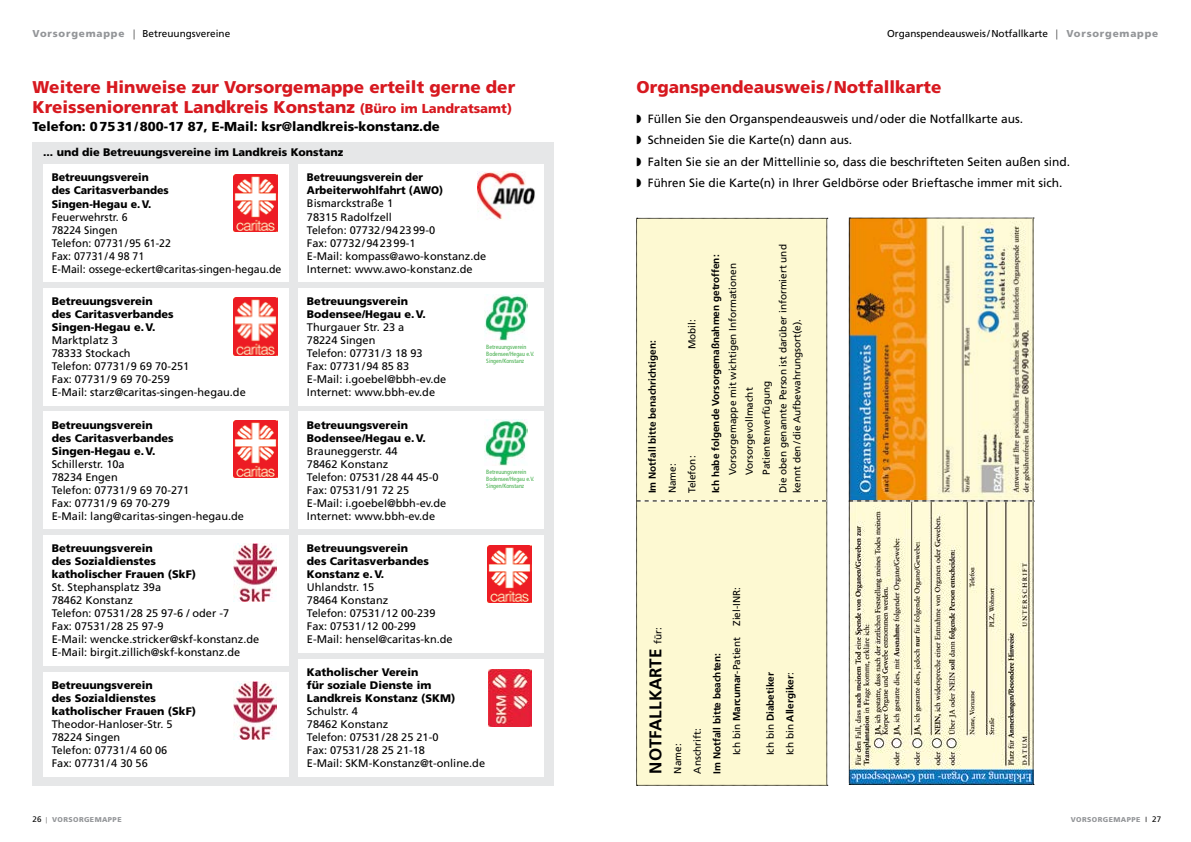
<style>
.page{position:relative;width:1191px;height:842px;background:#fff}
.page>*{position:absolute;margin:0;border:0;box-sizing:border-box;transform-origin:0 0}
.t1{font:900 17px/20px "Frutiger";color:#d71920}
.t2{font:700 17px "Frutiger";color:#000}
.t3{font:900 13px "Frutiger";color:#000}
.t4{font:12px/21.5px "Frutiger";color:#000}
.t5{font:11px/13px "Frutiger";color:#000}
.t6{font:900 11px/13px "Frutiger";color:#000}
.t7{font:11px/13px "Frutiger";color:#000;scale:.96 1}
.t8{font:900 11px/13px "Frutiger";color:#000;scale:.96 1}
.t9{font:900 11px/13px "Frutiger";color:#000;scale:.94 1}
.t10{font:10px/19.7px "Frutiger";color:#000}
.t11{font:700 10px/19.7px "Frutiger";color:#000}
.t12{font:900 7px "Frutiger";letter-spacing:.06em;color:#939598}
.t13{font:condensed 6.1px/6.8px "Frutiger";color:#41ad49}
.s1{font-weight:900;color:#939598}
.s2{font-weight:300;font-stretch:condensed}
.s3{font-size:13px}
.s4{font-weight:400;font-size:8px;color:#000}
.s5{font-family:"Times New Roman";font-weight:400;color:#000}
.s6{font-weight:400;font-size:10px}
.s7{font-weight:400}
.s8{font-weight:400;color:#000}
</style>
<div class="page">
<svg style="left:849px;top:218px;width:185px;height:567px;background:#d9cda6"></svg>
<div style="left:636px;top:218px;width:192px;height:568px;background:#fdf9d2"></div>
<div style="left:33px;top:142px;width:521px;height:643px;background:#e6e7e8"></div>
<div style="left:43px;top:164px;width:245px;height:118px;background:#fff"></div>
<img style="left:233px;top:174px;width:44px;height:58px">
<div style="left:43px;top:288px;width:245px;height:118px;background:#fff"></div>
<img style="left:233px;top:297px;width:44px;height:58px">
<div style="left:43px;top:412px;width:245px;height:117px;background:#fff"></div>
<img style="left:233px;top:420px;width:44px;height:58px">
<div style="left:298px;top:535px;width:246px;height:118px;background:#fff"></div>
<img style="left:488px;top:545px;width:44px;height:58px">
<div style="left:43px;top:535px;width:245px;height:131px;background:#fff"></div>
<img style="left:234px;top:543px;width:43px;height:58px">
<div style="left:43px;top:672px;width:245px;height:104px;background:#fff"></div>
<img style="left:234px;top:682px;width:43px;height:57px">
<div style="left:298px;top:659px;width:246px;height:117px;background:#fff"></div>
<img style="left:488px;top:669px;width:43px;height:58px">
<div style="left:298px;top:164px;width:246px;height:118px;background:#fff"></div>
<img style="left:478px;top:171px;width:57px;height:49px">
<div style="left:298px;top:412px;width:246px;height:117px;background:#fff"></div>
<img style="left:485px;top:419px;width:42px;height:46px">
<div style="left:298px;top:288px;width:246px;height:118px;background:#fff"></div>
<img style="left:485px;top:294px;width:42px;height:46px">
<p class="t10" style="left:33px;top:23px;width:199px"><span class="s1">Vorsorgemappe</span> <span class="s2">|</span> Betreuungsvereine</p>
<p class="t10" style="left:887px;top:23px;width:273px">Organspendeausweis/Notfallkarte <span class="s2">|</span> <span class="s1">Vorsorgemappe</span></p>
<h1 class="t1" style="left:33px;top:76px;width:484px">Weitere Hinweise zur Vorsorgemappe erteilt gerne der<br>Kreisseniorenrat Landkreis Konstanz <span class="s3">(Büro im Landratsamt)</span></h1>
<p class="t3" style="left:33px;top:119px;width:409px">Telefon: 07531/800-17 87, E-Mail: ksr@landkreis-konstanz.de</p>
<p class="t6" style="left:43px;top:145px;width:301px">... und die Betreuungsvereine im Landkreis Konstanz</p>
<p class="t8" style="left:52px;top:171px;width:123px">Betreuungsverein des Caritasverbandes<br>Singen-Hegau e.V.</p>
<p class="t7" style="left:52px;top:210px;width:241px">Feuerwehrstr. 6<br>78224 Singen<br>Telefon: 07731/95 61-22<br>Fax: 07731/4 98 71<br>E-Mail: ossege-eckert@caritas-singen-hegau.de</p>
<p class="t6" style="left:52px;top:295px;width:123px">Betreuungsverein des Caritasverbandes<br>Singen-Hegau e.V.</p>
<p class="t5" style="left:52px;top:334px;width:196px">Marktplatz 3<br>78333 Stockach<br>Telefon: 07731/9 69 70-251<br>Fax: 07731/9 69 70-259<br>E-Mail: starz@caritas-singen-hegau.de</p>
<p class="t6" style="left:52px;top:418px;width:123px">Betreuungsverein des Caritasverbandes<br>Singen-Hegau e.V.</p>
<p class="t5" style="left:52px;top:457px;width:194px">Schillerstr. 10a<br>78234 Engen<br>Telefon: 07731/9 69 70-271<br>Fax: 07731/9 69 70-279<br>E-Mail: lang@caritas-singen-hegau.de</p>
<p class="t6" style="left:307px;top:542px;width:123px">Betreuungsverein des Caritasverbandes<br>Konstanz e.V.</p>
<p class="t5" style="left:307px;top:581px;width:147px">Uhlandstr. 15<br>78464 Konstanz<br>Telefon: 07531/12 00-239<br>Fax: 07531/12 00-299<br>E-Mail: hensel@caritas-kn.de</p>
<p class="t9" style="left:307px;top:171px;width:146px">Betreuungsverein der<br>Arbeiterwohlfahrt (AWO)</p>
<p class="t5" style="left:307px;top:197px;width:181px">Bismarckstraße 1<br>78315 Radolfzell<br>Telefon: 07732/942399-0<br>Fax: 07732/942399-1<br>E-Mail: kompass@awo-konstanz.de<br>Internet: www.awo-konstanz.de</p>
<p class="t6" style="left:307px;top:295px;width:120px">Betreuungsverein<br>Bodensee/Hegau e.V.</p>
<p class="t5" style="left:307px;top:321px;width:141px">Thurgauer Str. 23 a<br>78224 Singen<br>Telefon: 07731/3 18 93<br>Fax: 07731/94 85 83<br>E-Mail: i.goebel@bbh-ev.de<br>Internet: www. bbh-ev.de</p>
<p class="t13" style="left:486px;top:344px;width:50px">Betreuungsverein<br>Bodensee/Hegau e.V.<br>Singen/Konstanz</p>
<p class="t6" style="left:307px;top:418px;width:120px">Betreuungsverein<br>Bodensee/Hegau e.V.</p>
<p class="t5" style="left:307px;top:444px;width:141px">Brauneggerstr. 44<br>78462 Konstanz<br>Telefon: 07531/28 44 45-0<br>Fax: 07531/91 72 25<br>E-Mail: i.goebel@bbh-ev.de<br>Internet: www. bbh-ev.de</p>
<p class="t13" style="left:486px;top:469px;width:50px">Betreuungsverein<br>Bodensee/Hegau e.V.<br>Singen/Konstanz</p>
<p class="t6" style="left:52px;top:542px;width:146px">Betreuungsverein<br>des Sozialdienstes katholischer Frauen (SkF)</p>
<p class="t5" style="left:52px;top:581px;width:209px">St. Stephansplatz 39a<br>78462 Konstanz<br>Telefon: 07531/28 25 97-6 / oder -7<br>Fax: 07531/28 25 97-9<br>E-Mail: wencke.stricker@skf-konstanz.de<br>E-Mail: birgit.zillich@skf-konstanz.de</p>
<p class="t6" style="left:52px;top:678px;width:146px">Betreuungsverein<br>des Sozialdienstes katholischer Frauen (SkF)</p>
<p class="t5" style="left:52px;top:717px;width:122px">Theodor-Hanloser-Str. 5<br>78224 Singen<br>Telefon: 07731/4 60 06<br>Fax: 07731/4 30 56</p>
<p class="t6" style="left:307px;top:665px;width:150px">Katholischer Verein<br>für soziale Dienste im<br>Landkreis Konstanz (SKM)</p>
<p class="t5" style="left:307px;top:704px;width:180px">Schulstr. 4<br>78462 Konstanz<br>Telefon: 07531/28 25 21-0<br>Fax: 07531/28 25 21-18<br>E-Mail: SKM-Konstanz@t-online.de</p>
<p class="t12" style="left:33px;top:815px;width:90px"><span class="s4">26</span> <span class="s5">|</span> VORSORGEMAPPE</p>
<h1 class="t1" style="left:636px;top:76px;width:306px">Organspendeausweis /Notfallkarte</h1>
<p class="t4" style="left:636px;top:108px;width:433px">◗ Füllen Sie den Organspendeausweis und/oder die Notfallkarte aus.<br>◗ Schneiden Sie die Karte(n) dann aus.<br>◗ Falten Sie sie an der Mittellinie so, dass die beschrifteten Seiten außen sind. ◗ Führen Sie die Karte(n) in Ihrer Geldbörse oder Brieftasche immer mit sich.</p>
<p class="t11" style="left:642px;top:493px;width:154px;rotate:-90deg">Im Notfall bitte benachrichtigen:</p>
<p class="t10" style="left:682px;top:349px;width:32px;rotate:-90deg">Mobil:</p>
<p class="t10" style="left:662px;top:493px;width:39px;rotate:-90deg">Name:<br>Telefon:</p>
<p class="t10" style="left:773px;top:493px;width:250px;rotate:-90deg">Die oben genannte Person ist darüber informiert und</p>
<p class="t11" style="left:706px;top:493px;width:240px;rotate:-90deg">Ich habe folgende Vorsorgemaßnahmen getroffen:</p>
<p class="t10" style="left:722px;top:475px;width:213px;rotate:-90deg">Vorsorgemappe mit wichtigen Informationen</p>
<p class="t10" style="left:787px;top:493px;width:174px;rotate:-90deg">kennt den/die Aufbewahrungsort(e).</p>
<p class="t10" style="left:739px;top:475px;width:89px;rotate:-90deg">Vorsorgevollmacht</p>
<p class="t10" style="left:756px;top:475px;width:95px;rotate:-90deg">Patientenverfügung</p>
<h1 class="t2" style="left:645px;top:774px;width:148px;rotate:-90deg">NOTFALLKARTE <span class="s6">für:</span></h1>
<p class="t10" style="left:667px;top:774px;width:47px;rotate:-90deg">Name:<br>Anschrift:</p>
<p class="t11" style="left:707px;top:755px;width:170px;text-indent:-18px;rotate:-90deg">Im Notfall bitte beachten:<br><span class="s7">Ich bin</span> Marcumar<span class="s7">-Patient Ziel-INR:</span></p>
<p class="t11" style="left:760px;top:755px;width:84px;rotate:-90deg"><span class="s7">Ich bin</span> Diabetiker<br><span class="s7">Ich bin</span> Allergiker<span class="s7">:</span></p>
<p class="t12" style="left:1070px;top:815px;width:92px">VORSORGEMAPPE <span class="s8">|</span> <span class="s4">27</span></p>
</div>
